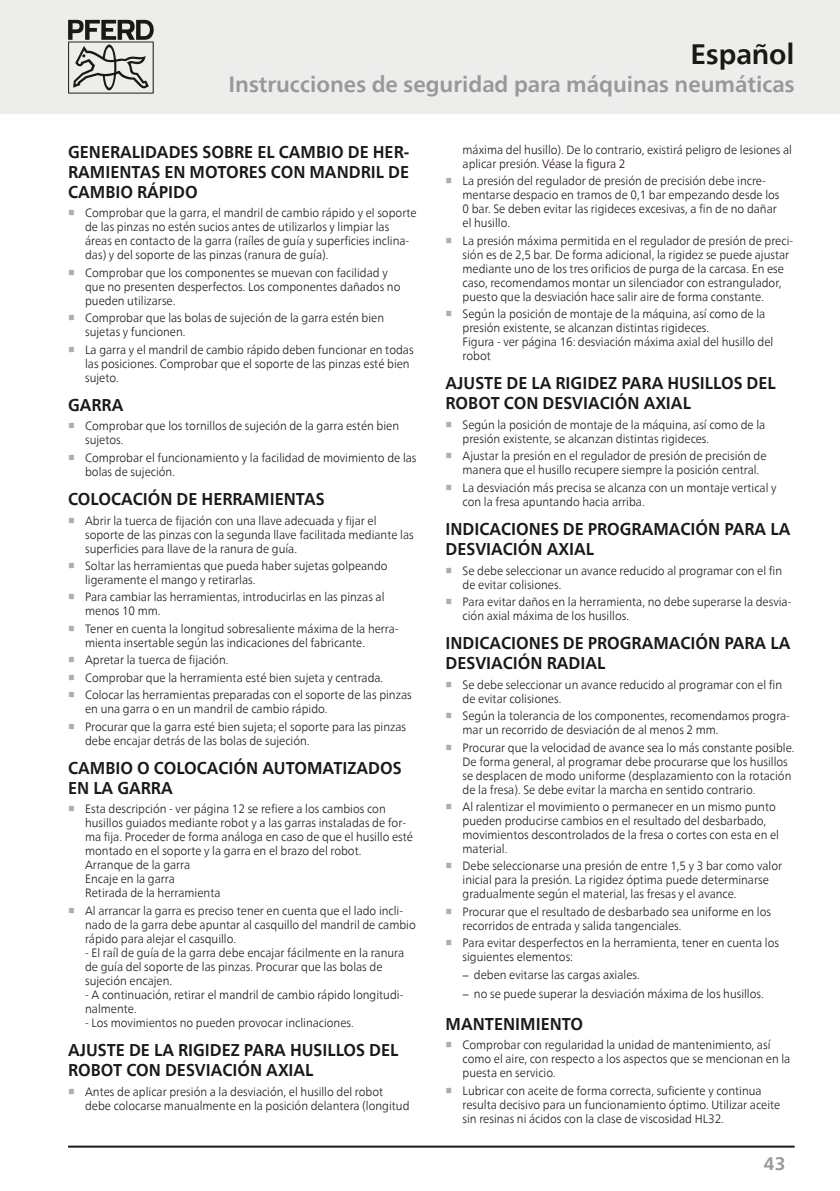
<style>
.page{position:relative;width:840px;height:1191px;background:#fff}
.page>*{position:absolute;margin:0;border:0;box-sizing:border-box;transform-origin:0 0}
.Headline{font:700 28px "Neue Frutiger World";letter-spacing:-.005em;color:#191917}
.Subhead_grau{font:700 22px "Neue Frutiger World";color:#989898}
.t1{font:700 18px "Neue Frutiger World";color:#989898}
.Copy_Head{font:700 17px/20px "Neue Frutiger World";color:#191917;scale:.95 1}
.t2{font:300 12px/14px "Neue Frutiger World";color:#191917;scale:.95 1}
.s1{font-family:"Arial Unicode MS";font-weight:700;color:#aeaeae}
.s2{color:#1d0c05}
</style>
<div class="page">
<div style="left:0;top:0;width:839px;height:113px;background:#ededec"></div>
<svg style="left:68px;top:20px;width:86px;height:74px"></svg>
<hr style="left:68px;top:1145px;width:726px;height:2px;background:#191917">
<p class="Headline" style="left:690px;top:29px;width:105px">Español</p>
<p class="Subhead_grau" style="left:228px;top:65px;width:567px">Instrucciones de seguridad para máquinas neumáticas</p>
<p class="Copy_Head" style="left:68px;top:142px;width:360px;text-align:justify">GENERALIDADES SOBRE EL CAMBIO DE HER-RAMIENTAS EN MOTORES CON MANDRIL DE CAMBIO RÁPIDO</p>
<p class="t2" style="left:85px;top:206px;width:350px;text-indent:-17px"><span class="s1">■</span> Comprobar que la garra, el mandril de cambio rápido y el soporte de las pinzas no estén sucios antes de utilizarlos y limpiar las áreas en contacto de la garra (raíles de guía y superficies inclina&shy;das) y del soporte de las pinzas (ranura de guía).</p>
<p class="t2" style="left:85px;top:266px;width:333px;text-indent:-17px"><span class="s1">■</span> Comprobar que los componentes se muevan con facilidad y que no presenten desperfectos. Los componentes dañados no pueden utilizarse.</p>
<p class="t2" style="left:85px;top:311px;width:316px;text-indent:-17px"><span class="s1">■</span> Comprobar que las bolas de sujeción de la garra estén bien sujetas y funcionen.</p>
<p class="t2" style="left:85px;top:342px;width:347px;text-indent:-17px"><span class="s1">■</span> La garra y el mandril de cambio rápido deben funcionar en todas las posiciones. Comprobar que el soporte de las pinzas esté bien sujeto.</p>
<p class="Copy_Head" style="left:68px;top:394px;width:60px">GARRA</p>
<p class="t2" style="left:85px;top:419px;width:332px;text-indent:-17px"><span class="s1">■</span> Comprobar que los tornillos de sujeción de la garra estén bien sujetos.</p>
<p class="t2" style="left:85px;top:451px;width:350px;text-indent:-17px"><span class="s1">■</span> Comprobar el funcionamiento y la facilidad de movimiento de las bolas de sujeción.</p>
<p class="Copy_Head" style="left:68px;top:489px;width:271px">COLOCACIÓN DE HERRAMIENTAS</p>
<p class="t2" style="left:85px;top:513px;width:347px;text-indent:-17px"><span class="s1">■</span> Abrir la tuerca de fijación con una llave adecuada y fijar el soporte de las pinzas con la segunda llave facilitada mediante las superficies para llave de la ranura de guía.</p>
<p class="t2" style="left:85px;top:559px;width:320px;text-indent:-17px"><span class="s1">■</span> Soltar las herramientas que pueda haber sujetas golpeando ligeramente el mango y retirarlas.</p>
<p class="t2" style="left:85px;top:590px;width:316px;text-indent:-17px"><span class="s1">■</span> Para cambiar las herramientas, introducirlas en las pinzas al menos 10 mm.</p>
<p class="t2" style="left:85px;top:622px;width:331px;text-indent:-17px"><span class="s1">■</span> Tener en cuenta la longitud sobresaliente máxima de la herra&shy;mienta insertable según las indicaciones del fabricante.</p>
<p class="t2" style="left:68px;top:653px;width:170px"><span class="s1">■</span> Apretar la tuerca de fijación.</p>
<p class="t2" style="left:68px;top:670px;width:333px"><span class="s1">■</span> Comprobar que la herramienta esté bien sujeta y centrada.</p>
<p class="t2" style="left:85px;top:688px;width:345px;text-indent:-17px"><span class="s1">■</span> Colocar las herramientas preparadas con el soporte de las pinzas en una garra o en un mandril de cambio rápido.</p>
<p class="t2" style="left:85px;top:719px;width:339px;text-indent:-17px"><span class="s1">■</span> Procurar que la garra esté bien sujeta; el soporte para las pinzas debe encajar detrás de las bolas de sujeción.</p>
<p class="Copy_Head" style="left:68px;top:757px;width:352px">CAMBIO O COLOCACIÓN AUTOMATIZADOS<br>EN LA GARRA</p>
<p class="t2" style="left:85px;top:802px;width:346px;text-indent:-17px"><span class="s1">■</span> Esta descripción - ver página 12 se refiere a los cambios con husillos guiados mediante robot y a las garras instaladas de for&shy;ma fija. Proceder de forma análoga en caso de que el husillo esté montado en el soporte y la garra en el brazo del robot.<br>Arranque de la garra<br>Encaje en la garra<br>Retirada de la herramienta</p>
<p class="t2" style="left:85px;top:903px;width:349px;text-indent:-17px"><span class="s1">■</span> Al arrancar la garra es preciso tener en cuenta que el lado incli&shy;nado de la garra debe apuntar al casquillo del mandril de cambio rápido para alejar el casquillo.</p>
<p class="t2" style="left:85px;top:945px;width:337px">- El raíl de guía de la garra debe encajar fácilmente en la ranura de guía del soporte de las pinzas. Procurar que las bolas de sujeción encajen.</p>
<p class="t2" style="left:85px;top:987px;width:336px">- A continuación, retirar el mandril de cambio rápido longitudi&shy;nalmente.</p>
<p class="t2" style="left:85px;top:1015px;width:284px">- Los movimientos no pueden provocar inclinaciones.</p>
<p class="Copy_Head" style="left:68px;top:1039px;width:349px">AJUSTE DE LA RIGIDEZ PARA HUSILLOS DEL<br>ROBOT CON DESVIACIÓN AXIAL</p>
<p class="t2" style="left:85px;top:1084px;width:343px;text-indent:-17px"><span class="s1">■</span> Antes de aplicar presión a la desviación, el husillo del robot debe colocarse manualmente en la posición delantera (longitud</p>
<p class="t2" style="left:462px;top:143px;width:348px">máxima del husillo). De lo contrario, existirá peligro de lesiones al aplicar presión. <span class="s2">Véase la figura 2</span></p>
<p class="t2" style="left:462px;top:174px;width:335px;text-indent:-17px"><span class="s1">■</span> La presión del regulador de presión de precisión debe incre&shy;mentarse despacio en tramos de 0,1 bar empezando desde los 0 bar. Se deben evitar las rigideces excesivas, a fin de no dañar el husillo.</p>
<p class="t2" style="left:462px;top:234px;width:349px;text-indent:-17px"><span class="s1">■</span> La presión máxima permitida en el regulador de presión de preci&shy;sión es de 2,5 bar. De forma adicional, la rigidez se puede ajustar mediante uno de los tres orificios de purga de la carcasa. En ese caso, recomendamos montar un silenciador con estrangulador, puesto que la desviación hace salir aire de forma constante.</p>
<p class="t2" style="left:462px;top:307px;width:328px;text-indent:-17px"><span class="s1">■</span> Según la posición de montaje de la máquina, así como de la presión existente, se alcanzan distintas rigideces.<br>Figura - ver página 16: desviación máxima axial del husillo del robot</p>
<p class="Copy_Head" style="left:445px;top:373px;width:349px">AJUSTE DE LA RIGIDEZ PARA HUSILLOS DEL<br>ROBOT CON DESVIACIÓN AXIAL</p>
<p class="t2" style="left:462px;top:418px;width:320px;text-indent:-17px"><span class="s1">■</span> Según la posición de montaje de la máquina, así como de la presión existente, se alcanzan distintas rigideces.</p>
<p class="t2" style="left:462px;top:449px;width:321px;text-indent:-17px"><span class="s1">■</span> Ajustar la presión en el regulador de presión de precisión de manera que el husillo recupere siempre la posición central.</p>
<p class="t2" style="left:462px;top:480px;width:332px;text-indent:-17px"><span class="s1">■</span> La desviación más precisa se alcanza con un montaje vertical y con la fresa apuntando hacia arriba.</p>
<p class="Copy_Head" style="left:445px;top:518px;width:364px">INDICACIONES DE PROGRAMACIÓN PARA LA<br>DESVIACIÓN AXIAL</p>
<p class="t2" style="left:462px;top:563px;width:338px;text-indent:-17px"><span class="s1">■</span> Se debe seleccionar un avance reducido al programar con el fin de evitar colisiones.</p>
<p class="t2" style="left:462px;top:595px;width:347px;text-indent:-17px"><span class="s1">■</span> Para evitar daños en la herramienta, no debe superarse la desvia&shy;ción axial máxima de los husillos.</p>
<p class="Copy_Head" style="left:445px;top:633px;width:364px">INDICACIONES DE PROGRAMACIÓN PARA LA<br>DESVIACIÓN RADIAL</p>
<p class="t2" style="left:462px;top:677px;width:338px;text-indent:-17px"><span class="s1">■</span> Se debe seleccionar un avance reducido al programar con el fin de evitar colisiones.</p>
<p class="t2" style="left:462px;top:709px;width:346px;text-indent:-17px"><span class="s1">■</span> Según la tolerancia de los componentes, recomendamos progra&shy;mar un recorrido de desviación de al menos 2 mm.</p>
<p class="t2" style="left:462px;top:740px;width:351px;text-indent:-17px"><span class="s1">■</span> Procurar que la velocidad de avance sea lo más constante posible.<br>De forma general, al programar debe procurarse que los husillos se desplacen de modo uniforme (desplazamiento con la rotación de la fresa). Se debe evitar la marcha en sentido contrario.</p>
<p class="t2" style="left:462px;top:800px;width:334px;text-indent:-17px"><span class="s1">■</span> Al ralentizar el movimiento o permanecer en un mismo punto pueden producirse cambios en el resultado del desbarbado, movimientos descontrolados de la fresa o cortes con esta en el material.</p>
<p class="t2" style="left:462px;top:859px;width:338px;text-indent:-17px"><span class="s1">■</span> Debe seleccionarse una presión de entre 1,5 y 3 bar como valor inicial para la presión. La rigidez óptima puede determinarse gradualmente según el material, las fresas y el avance.</p>
<p class="t2" style="left:462px;top:904px;width:326px;text-indent:-17px"><span class="s1">■</span> Procurar que el resultado de desbarbado sea uniforme en los recorridos de entrada y salida tangenciales.</p>
<p class="t2" style="left:462px;top:936px;width:334px;text-indent:-17px"><span class="s1">■</span> Para evitar desperfectos en la herramienta, tener en cuenta los siguientes elementos:</p>
<p class="t2" style="left:462px;top:967px;width:188px">− deben evitarse las cargas axiales.</p>
<p class="t2" style="left:462px;top:987px;width:318px">− no se puede superar la desviación máxima de los husillos.</p>
<p class="Copy_Head" style="left:445px;top:1013px;width:146px">MANTENIMIENTO</p>
<p class="t2" style="left:462px;top:1038px;width:346px;text-indent:-17px"><span class="s1">■</span> Comprobar con regularidad la unidad de mantenimiento, así como el aire, con respecto a los aspectos que se mencionan en la puesta en servicio.</p>
<p class="t2" style="left:462px;top:1083px;width:336px;text-indent:-17px"><span class="s1">■</span> Lubricar con aceite de forma correcta, suficiente y continua resulta decisivo para un funcionamiento óptimo. Utilizar aceite sin resinas ni ácidos con la clase de viscosidad HL32.</p>
<h3 class="t1" style="left:763px;top:1147px;width:23px">43</h3>
</div>
